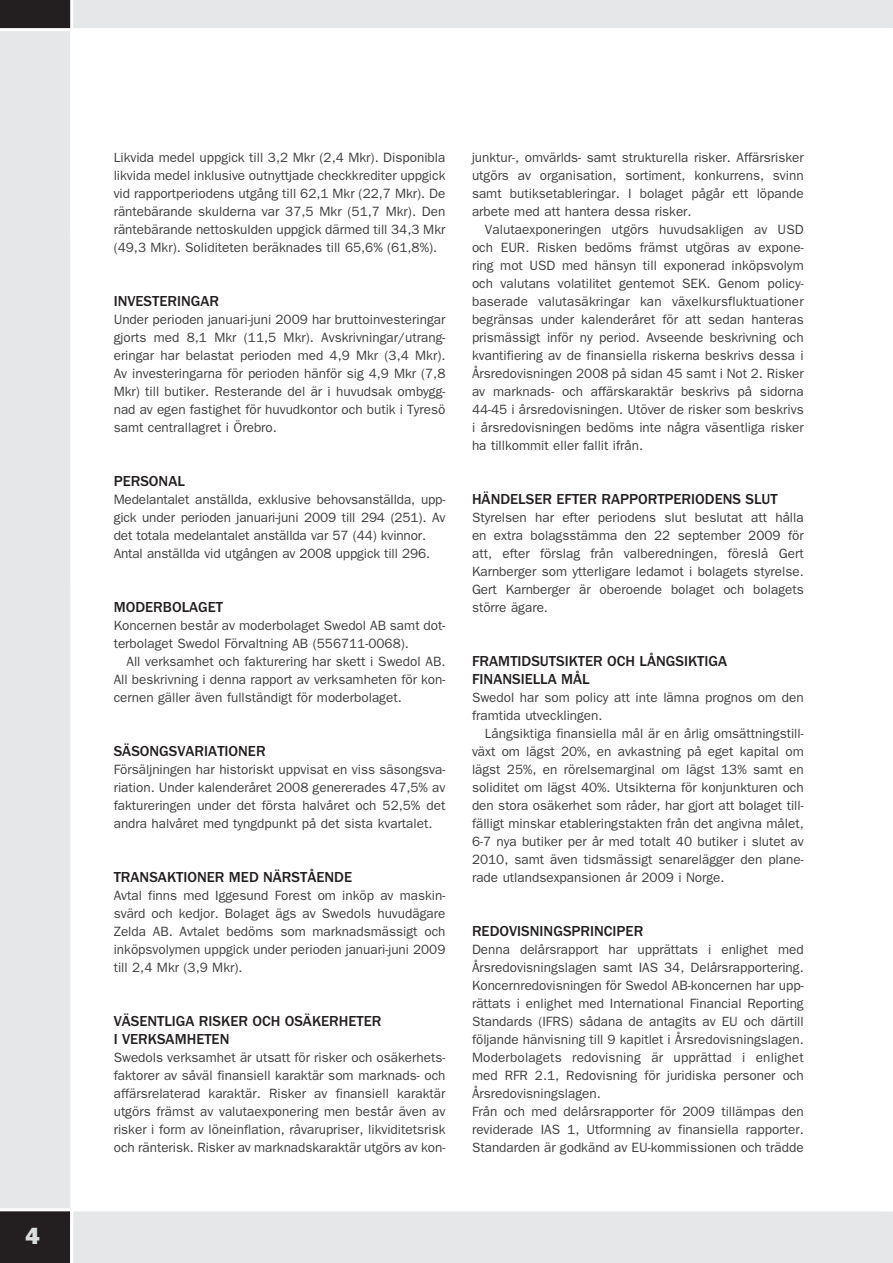
<style>
.page{position:relative;width:893px;height:1263px;background:#fff}
.page>*{position:absolute;margin:0;border:0;box-sizing:border-box;transform-origin:0 0}
.t1{font:800 23.25px "Franklin Gothic LT";color:#dcddde}
.t2{font:500 15px/18px "Franklin Gothic LT";color:#231f20}
.t3{font:13.5px/18px "Franklin Gothic LT";color:#404041;text-align:justify}
</style>
<div class="page">
<div style="left:70px;top:0;width:823px;height:30px;background:#e6e7e8"></div>
<div style="left:0;top:0;width:70px;height:30px;background:#231f20"></div>
<div style="left:0;top:30px;width:70px;height:1207px;background:#e6e7e8"></div>
<div style="left:0;top:1210px;width:70px;height:53px;background:#231f20"></div>
<div style="left:71px;top:1209px;width:822px;height:54px;background:#e6e7e8"></div>
<hr style="left:0;top:1208px;width:893px;height:3px;background:#fff">
<hr style="left:0;top:28px;width:893px;height:3px;background:#fff">
<hr style="left:70px;top:0;width:3px;height:1263px;background:#fff">
<h1 class="t1" style="left:25px;top:1228px;width:16px">4</h1>
<p class="t3" style="left:114px;top:150px;width:333px">Likvida medel uppgick till 3,2 Mkr (2,4 Mkr). Disponibla likvida medel inklusive outnyttjade checkkrediter uppgick vid rapportperiodens utgång till 62,1 Mkr (22,7 Mkr). De räntebärande skulderna var 37,5 Mkr (51,7 Mkr). Den räntebärande nettoskulden uppgick därmed till 34,3 Mkr (49,3 Mkr). Soliditeten beräknades till 65,6% (61,8%).</p>
<p class="t2" style="left:114px;top:294px;width:107px">INVESTERINGAR</p>
<p class="t3" style="left:114px;top:312px;width:333px">Under perioden januari-juni 2009 har bruttoinvesteringar gjorts med 8,1 Mkr (11,5 Mkr). Avskrivningar/utrang&shy;eringar har belastat perioden med 4,9 Mkr (3,4 Mkr).<br>Av investeringarna för perioden hänför sig 4,9 Mkr (7,8<br>Mkr) till butiker. Resterande del är i huvudsak ombygg&shy;nad av egen fastighet för huvudkontor och butik i Tyresö samt centrallagret i Örebro.</p>
<p class="t2" style="left:114px;top:474px;width:73px">PERSONAL</p>
<p class="t3" style="left:114px;top:492px;width:333px;text-align:left">Medelantalet anställda, exklusive behovsanställda, upp&shy;gick under perioden januari-juni 2009 till 294 (251). Av det totala medelantalet anställda var 57 (44) kvinnor.<br>Antal anställda vid utgången av 2008 uppgick till 296.</p>
<p class="t2" style="left:114px;top:600px;width:111px">MODERBOLAGET</p>
<p class="t3" style="left:114px;top:618px;width:333px">Koncernen består av moderbolaget Swedol AB samt dot&shy;terbolaget Swedol Förvaltning AB (556711-0068).</p>
<p class="t3" style="left:114px;top:654px;width:333px;text-indent:13px">All verksamhet och fakturering har skett i Swedol AB.<br>All beskrivning i denna rapport av verksamheten för kon&shy;cernen gäller även fullständigt för moderbolaget.</p>
<p class="t2" style="left:114px;top:744px;width:153px">SÄSONGSVARIATIONER</p>
<p class="t3" style="left:114px;top:762px;width:333px">Försäljningen har historiskt uppvisat en viss säsongsva&shy;riation. Under kalenderåret 2008 genererades 47,5% av faktureringen under det första halvåret och 52,5% det andra halvåret med tyngdpunkt på det sista kvartalet.</p>
<p class="t2" style="left:114px;top:870px;width:240px">TRANSAKTIONER MED NÄRSTÅENDE</p>
<p class="t3" style="left:114px;top:888px;width:333px">Avtal finns med Iggesund Forest om inköp av maskin&shy;svärd och kedjor. Bolaget ägs av Swedols huvudägare Zelda AB. Avtalet bedöms som marknadsmässigt och inköpsvolymen uppgick under perioden januari-juni 2009 till 2,4 Mkr (3,9 Mkr).</p>
<p class="t2" style="left:114px;top:1014px;width:269px">VÄSENTLIGA RISKER OCH OSÄKERHETER<br>I VERKSAMHETEN</p>
<p class="t3" style="left:114px;top:1050px;width:333px">Swedols verksamhet är utsatt för risker och osäkerhets&shy;faktorer av såväl finansiell karaktär som marknads- och affärsrelaterad karaktär. Risker av finansiell karaktär utgörs främst av valutaexponering men består även av risker i form av löneinflation, råvarupriser, likviditetsrisk och ränterisk. Risker av marknadskaraktär utgörs av kon-</p>
<p class="t3" style="left:472px;top:150px;width:333px">junktur-, omvärlds- samt strukturella risker. Affärsrisker utgörs av organisation, sortiment, konkurrens, svinn samt butiksetableringar. I bolaget pågår ett löpande arbete med att hantera dessa risker.</p>
<p class="t3" style="left:472px;top:222px;width:333px;text-indent:13px">Valutaexponeringen utgörs huvudsakligen av USD och EUR. Risken bedöms främst utgöras av expone&shy;ring mot USD med hänsyn till exponerad inköpsvolym och valutans volatilitet gentemot SEK. Genom policy&shy;baserade valutasäkringar kan växelkursfluktuationer begränsas under kalenderåret för att sedan hanteras prismässigt inför ny period. Avseende beskrivning och kvantifiering av de finansiella riskerna beskrivs dessa i Årsredovisningen 2008 på sidan 45 samt i Not 2. Risker av marknads- och affärskaraktär beskrivs på sidorna 44-45 i årsredovisningen. Utöver de risker som beskrivs i årsredovisningen bedöms inte några väsentliga risker ha tillkommit eller fallit ifrån.</p>
<p class="t2" style="left:472px;top:492px;width:307px">HÄNDELSER EFTER RAPPORTPERIODENS SLUT</p>
<p class="t3" style="left:472px;top:510px;width:333px">Styrelsen har efter periodens slut beslutat att hålla en extra bolagsstämma den 22 september 2009 för att, efter förslag från valberedningen, föreslå Gert Karnberger som ytterligare ledamot i bolagets styrelse.<br>Gert Karnberger är oberoende bolaget och bolagets större ägare.</p>
<p class="t2" style="left:472px;top:654px;width:257px">FRAMTIDSUTSIKTER OCH LÅNGSIKTIGA<br>FINANSIELLA MÅL</p>
<p class="t3" style="left:472px;top:690px;width:333px">Swedol har som policy att inte lämna prognos om den framtida utvecklingen.</p>
<p class="t3" style="left:472px;top:726px;width:333px;text-indent:13px">Långsiktiga finansiella mål är en årlig omsättningstill&shy;växt om lägst 20%, en avkastning på eget kapital om lägst 25%, en rörelsemarginal om lägst 13% samt en soliditet om lägst 40%. Utsikterna för konjunkturen och den stora osäkerhet som råder, har gjort att bolaget till&shy;fälligt minskar etableringstakten från det angivna målet, 6-7 nya butiker per år med totalt 40 butiker i slutet av 2010, samt även tidsmässigt senarelägger den plane&shy;rade utlandsexpansionen år 2009 i Norge.</p>
<p class="t2" style="left:472px;top:924px;width:173px">REDOVISNINGSPRINCIPER</p>
<p class="t3" style="left:472px;top:942px;width:333px;text-align:left">Denna delårsrapport har upprättats i enlighet med Årsredovisningslagen samt IAS 34, Delårsrapportering.<br>Koncernredovisningen för Swedol AB-koncernen har upp&shy;rättats i enlighet med International Financial Reporting Standards (IFRS) sådana de antagits av EU och därtill följande hänvisning till 9 kapitlet i Årsredovisningslagen.<br>Moderbolagets redovisning är upprättad i enlighet med RFR 2.1, Redovisning för juridiska personer och Årsredovisningslagen.<br>Från och med delårsrapporter för 2009 tillämpas den reviderade IAS 1, Utformning av finansiella rapporter.<br>Standarden är godkänd av EU-kommissionen och trädde</p>
</div>
